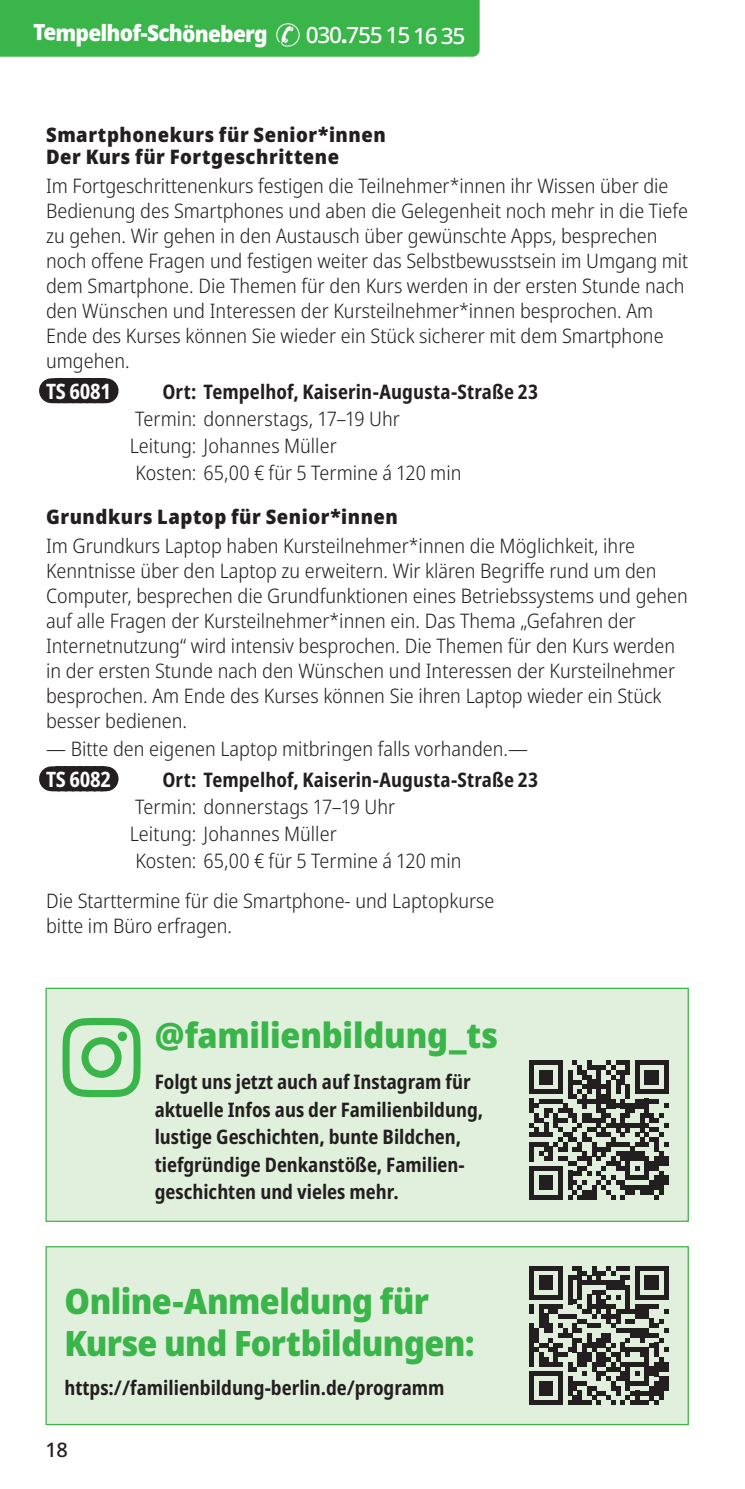
<style>
.page{position:relative;width:745px;height:1489px;background:#fff}
.page>*{position:absolute;margin:0;border:0;box-sizing:border-box;transform-origin:0 0}
.t1{font:900 semi-condensed 35px/42px "Noto Sans";letter-spacing:-.015em;color:#3ab54a}
.t2{font:900 semi-condensed 22.5px "Noto Sans";color:#fff}
.t3{font:700 condensed 21.25px "Noto Sans";letter-spacing:-.015em;color:#fff}
.t4{font:300 semi-condensed 20px/25px "Noto Sans";color:#231f20}
.t5{font:700 condensed 20px/27.5px "Noto Sans";color:#231f20}
.t6{font:900 semi-condensed 20px/22.5px "Noto Sans";letter-spacing:.025em;color:#231f20}
.t7{font:500 20px "Noto Sans";color:#231f20}
.s1{font-weight:500;font-stretch:normal}
</style>
<div class="page">
<svg style="left:51px;top:378px;width:55px;height:25px"></svg>
<svg style="left:51px;top:766px;width:55px;height:25px"></svg>
<div style="left:46px;top:1246px;width:641px;height:178px;background:#e1efdd"></div>
<div style="left:45px;top:1245px;width:643px;height:179px;border:1px solid #3ab54a"></div>
<svg style="left:529px;top:1266px;width:139px;height:138px"></svg>
<div style="left:663px;top:1361px;width:5px;height:10px;background:#231f20"></div>
<div style="left:663px;top:1376px;width:5px;height:14px;background:#231f20"></div>
<div style="left:46px;top:988px;width:641px;height:233px;background:#e1efdd"></div>
<div style="left:45px;top:987px;width:643px;height:234px;border:1px solid #3ab54a"></div>
<svg style="left:529px;top:1060px;width:139px;height:139px"></svg>
<div style="left:663px;top:1156px;width:5px;height:9px;background:#231f20"></div>
<div style="left:663px;top:1175px;width:5px;height:10px;background:#231f20"></div>
<svg style="left:62px;top:1017px;width:78px;height:80px"></svg>
<div style="left:118px;top:1031px;width:9px;height:10px;background:#3ab54a;border-radius:50%"></div>
<div style="left:0;top:0;width:479px;height:57px;background:#3ab54a"></div>
<p class="t2" style="left:33px;top:16px;width:433px">Tempelhof-Schöneberg ✆ <span class="s1">030</span>.<span class="s1">755 15 16 35</span></p>
<p class="t6" style="left:46px;top:123px;width:341px">Smartphonekurs für Senior*innen<br>Der Kurs für Fortgeschrittene</p>
<p class="t4" style="left:46px;top:174px;width:643px">Im Fortgeschrittenenkurs festigen die Teilnehmer*innen ihr Wissen über die Bedienung des Smartphones und aben die Gelegenheit noch mehr in die Tiefe zu gehen. Wir gehen in den Austausch über gewünschte Apps, besprechen noch offene Fragen und festigen weiter das Selbstbewusstsein im Umgang mit dem Smartphone. Die Themen für den Kurs werden in der ersten Stunde nach den Wünschen und Interessen der Kursteilnehmer*innen besprochen. Am Ende des Kurses können Sie wieder ein Stück sicherer mit dem Smartphone umgehen.</p>
<p class="t3" style="left:46px;top:376px;width:67px">TS 6081</p>
<p class="t5" style="left:162px;top:378px;width:377px">Ort: Tempelhof, Kaiserin-Augusta-Straße 23</p>
<p class="t4" style="left:130px;top:405px;width:333px;line-height:27px">Termin: donnerstags, 17–19 Uhr<br>Leitung: Johannes Müller<br>Kosten: 65,00 € für 5 Termine á 120 min</p>
<p class="t6" style="left:46px;top:505px;width:353px">Grundkurs Laptop für Senior*innen</p>
<p class="t4" style="left:46px;top:533px;width:643px">Im Grundkurs Laptop haben Kursteilnehmer*innen die Möglichkeit, ihre Kenntnisse über den Laptop zu erweitern. Wir klären Begriffe rund um den Computer, besprechen die Grundfunktionen eines Betriebssystems und gehen auf alle Fragen der Kursteilnehmer*innen ein. Das Thema „Gefahren der Internetnutzung“ wird intensiv besprochen. Die Themen für den Kurs werden in der ersten Stunde nach den Wünschen und Interessen der Kursteilnehmer besprochen. Am Ende des Kurses können Sie ihren Laptop wieder ein Stück besser bedienen.</p>
<p class="t4" style="left:46px;top:737px;width:483px">— Bitte den eigenen Laptop mitbringen falls vorhanden.—</p>
<p class="t3" style="left:46px;top:763px;width:67px">TS 6082</p>
<p class="t5" style="left:162px;top:766px;width:377px">Ort: Tempelhof, Kaiserin-Augusta-Straße 23</p>
<p class="t4" style="left:130px;top:793px;width:333px;line-height:27px">Termin: donnerstags 17–19 Uhr<br>Leitung: Johannes Müller<br>Kosten: 65,00 € für 5 Termine á 120 min</p>
<p class="t4" style="left:46px;top:888px;width:449px">Die Starttermine für die Smartphone- und Laptopkurse bitte im Büro erfragen.</p>
<h1 class="t1" style="left:155px;top:1013px;width:345px">@familienbildung_ts</h1>
<p class="t5" style="left:155px;top:1068px;width:329px">Folgt uns jetzt auch auf Instagram für aktuelle Infos aus der Familienbildung, lustige Geschichten, bunte Bildchen, tiefgründige Denkanstöße, Familien&shy;geschichten und vieles mehr.</p>
<h1 class="t1" style="left:64px;top:1279px;width:412px">Online-Anmeldung für<br>Kurse und Fortbildungen:</h1>
<p class="t5" style="left:64px;top:1374px;width:381px">https://familienbildung-berlin.de/programm</p>
<p class="t7" style="left:45px;top:1435px;width:24px">18</p>
</div>
